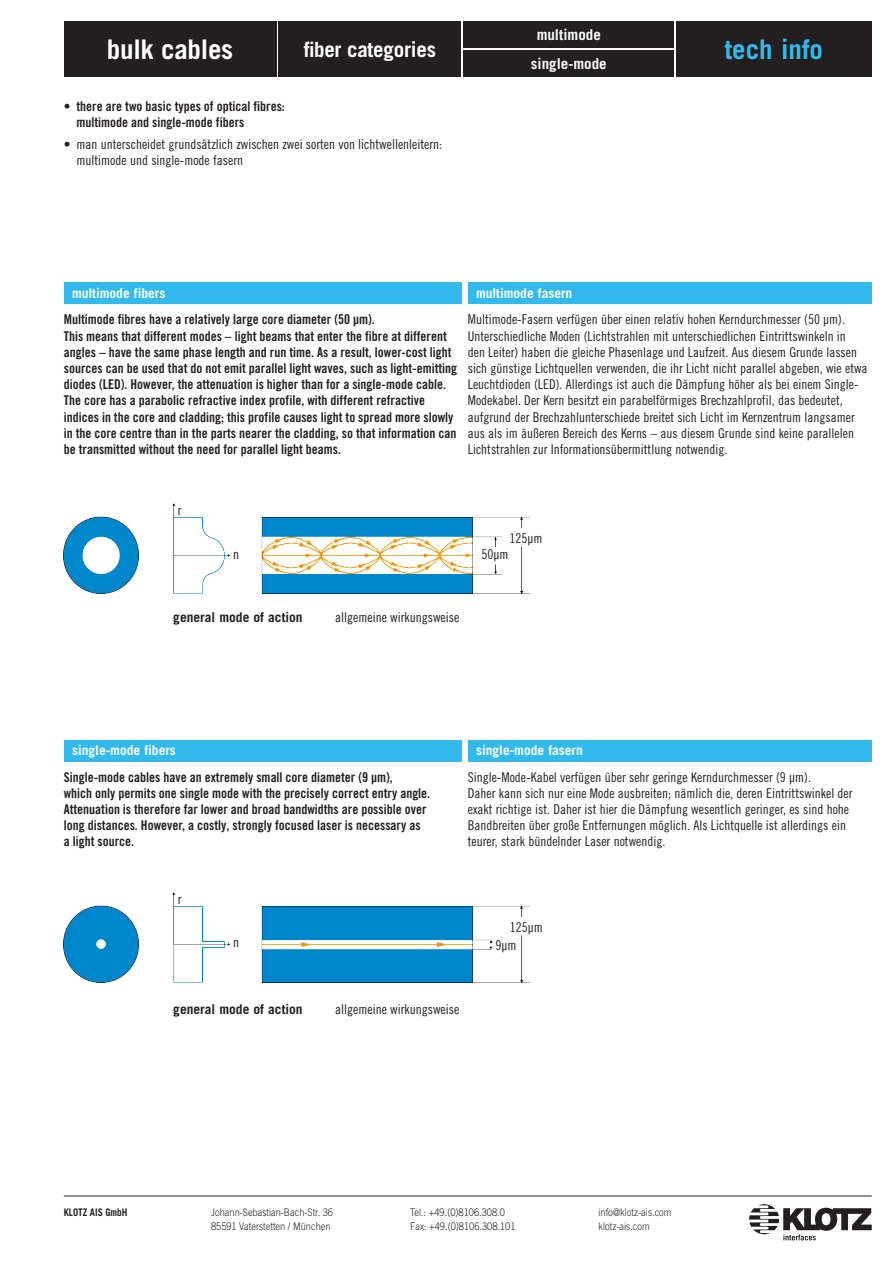
<style>
.page{position:relative;width:893px;height:1263px;background:#fff}
.page>*{position:absolute;margin:0;border:0;box-sizing:border-box;transform-origin:0 0}
.t1{font:700 27px "Trade Gothic LT Pro";letter-spacing:-.01em;color:#fff}
.t2{font:700 27px "Trade Gothic LT Pro";color:#32baec}
.t3{font:700 21px "Trade Gothic LT Pro";letter-spacing:-.01em;color:#fff}
.t4{font:700 15px "Trade Gothic LT Pro";color:#fff}
.t5{font:13.5px/16.2px "Trade Gothic LT Pro Cn 18";color:#231f20}
.t6{font:13.5px/16.2px "Trade Gothic LT Pro Bd Cn 20";color:#231f20}
.t7{font:700 13.5px "Trade Gothic LT Pro";color:#fff}
.t8{font:700 13.5px "Trade Gothic LT Pro";color:#231f20}
.t9{font:300 10.5px/13.5px "Trade Gothic LT Pro";color:#231f20;scale:.88 1}
.t10{font:700 10.5px "Trade Gothic LT Pro";color:#231f20;scale:.88 1}
.s1{font-family:"Trade Gothic LT Pro";font-weight:700}
</style>
<div class="page">
<svg style="left:749px;top:1204px;width:123px;height:36px"></svg>
<hr style="left:64px;top:1196px;width:808px;height:1px;background:#231f20">
<div style="left:463px;top:21px;width:211px;height:27px;background:#231f20"></div>
<div style="left:279px;top:21px;width:182px;height:56px;background:#231f20"></div>
<div style="left:64px;top:21px;width:212px;height:56px;background:#231f20"></div>
<div style="left:463px;top:50px;width:211px;height:27px;background:#231f20"></div>
<div style="left:676px;top:21px;width:196px;height:56px;background:#231f20"></div>
<div style="left:64px;top:283px;width:397px;height:21px;background:#32baec"></div>
<div style="left:468px;top:283px;width:404px;height:21px;background:#32baec"></div>
<img style="left:64px;top:504px;width:465px;height:90px">
<div style="left:64px;top:740px;width:397px;height:21px;background:#32baec"></div>
<div style="left:468px;top:740px;width:404px;height:21px;background:#32baec"></div>
<img style="left:64px;top:893px;width:465px;height:90px">
<h1 class="t1" style="left:107px;top:33px;width:128px">bulk cables</h1>
<h2 class="t3" style="left:304px;top:36px;width:134px">fiber categories</h2>
<p class="t6" style="left:77px;top:98px;width:210px;text-indent:-13px"><span class="s1">•</span> there are two basic types of optical fibres: multimode and single-mode fibers</p>
<p class="t5" style="left:77px;top:136px;width:367px;text-indent:-13px"><span class="s1">•</span> man unterscheidet grundsätzlich zwischen zwei sorten von lichtwellenleitern: multimode und single-mode fasern</p>
<p class="t4" style="left:537px;top:26px;width:66px">multimode</p>
<p class="t4" style="left:531px;top:54px;width:77px">single-mode</p>
<p class="t7" style="left:72px;top:285px;width:95px">multimode fibers</p>
<p class="t7" style="left:476px;top:285px;width:98px">multimode fasern</p>
<h1 class="t2" style="left:725px;top:33px;width:100px">tech info</h1>
<p class="t6" style="left:64px;top:311px;width:395px">Multimode fibres have a relatively large core diameter (50 µm).<br>This means that different modes – light beams that enter the fibre at different angles – have the same phase length and run time. As a result, lower-cost light sources can be used that do not emit parallel light waves, such as light-emitting diodes (LED). However, the attenuation is higher than for a single-mode cable.<br>The core has a parabolic refractive index profile, with different refractive indices in the core and cladding; this profile causes light to spread more slowly in the core centre than in the parts nearer the cladding, so that information can be transmitted without the need for parallel light beams.</p>
<p class="t5" style="left:468px;top:311px;width:401px">Multimode-Fasern verfügen über einen relativ hohen Kerndurchmesser (50 µm).<br>Unterschiedliche Moden (Lichtstrahlen mit unterschiedlichen Eintrittswinkeln in<br>den Leiter) haben die gleiche Phasenlage und Laufzeit. Aus diesem Grunde lassen sich günstige Lichtquellen verwenden, die ihr Licht nicht parallel abgeben, wie etwa Leuchtdioden (LED). Allerdings ist auch die Dämpfung höher als bei einem Single-Modekabel. Der Kern besitzt ein parabelförmiges Brechzahlprofil, das bedeutet, aufgrund der Brechzahlunterschiede breitet sich Licht im Kernzentrum langsamer aus als im äußeren Bereich des Kerns – aus diesem Grunde sind keine parallelen Lichtstrahlen zur Informationsübermittlung notwendig.</p>
<p class="t5" style="left:178px;top:502px;width:5px">r</p>
<p class="t5" style="left:510px;top:530px;width:34px">125µm</p>
<p class="t5" style="left:233px;top:546px;width:7px">n</p>
<p class="t5" style="left:482px;top:546px;width:28px">50µm</p>
<p class="t8" style="left:173px;top:609px;width:131px">general mode of action</p>
<p class="t5" style="left:335px;top:609px;width:126px">allgemeine wirkungsweise</p>
<p class="t7" style="left:72px;top:742px;width:105px">single-mode fibers</p>
<p class="t7" style="left:476px;top:742px;width:108px">single-mode fasern</p>
<p class="t6" style="left:64px;top:768px;width:368px">Single-mode cables have an extremely small core diameter (9 µm),<br>which only permits one single mode with the precisely correct entry angle.<br>Attenuation is therefore far lower and broad bandwidths are possible over long distances. However, a costly, strongly focused laser is necessary as<br>a light source.</p>
<p class="t5" style="left:468px;top:768px;width:386px">Single-Mode-Kabel verfügen über sehr geringe Kerndurchmesser (9 µm).<br>Daher kann sich nur eine Mode ausbreiten; nämlich die, deren Eintrittswinkel der exakt richtige ist. Daher ist hier die Dämpfung wesentlich geringer, es sind hohe Bandbreiten über große Entfernungen möglich. Als Lichtquelle ist allerdings ein teurer, stark bündelnder Laser notwendig.</p>
<p class="t5" style="left:178px;top:891px;width:5px">r</p>
<p class="t5" style="left:510px;top:919px;width:34px">125µm</p>
<p class="t5" style="left:233px;top:934px;width:7px">n</p>
<p class="t5" style="left:495px;top:936px;width:22px">9µm</p>
<p class="t8" style="left:173px;top:1001px;width:131px">general mode of action</p>
<p class="t5" style="left:335px;top:1001px;width:126px">allgemeine wirkungsweise</p>
<p class="t10" style="left:64px;top:1206px;width:74px">KLOTZ AIS GmbH</p>
<p class="t9" style="left:211px;top:1206px;width:140px">Johann-Sebastian-Bach-Str. 36<br>85591 Vaterstetten / München</p>
<p class="t9" style="left:410px;top:1206px;width:121px">Tel.: +49.(0)8106.308.0<br>Fax: +49.(0)8106.308.101</p>
<p class="t9" style="left:598px;top:1206px;width:85px">info@klotz-ais.com klotz-ais.com</p>
</div>
